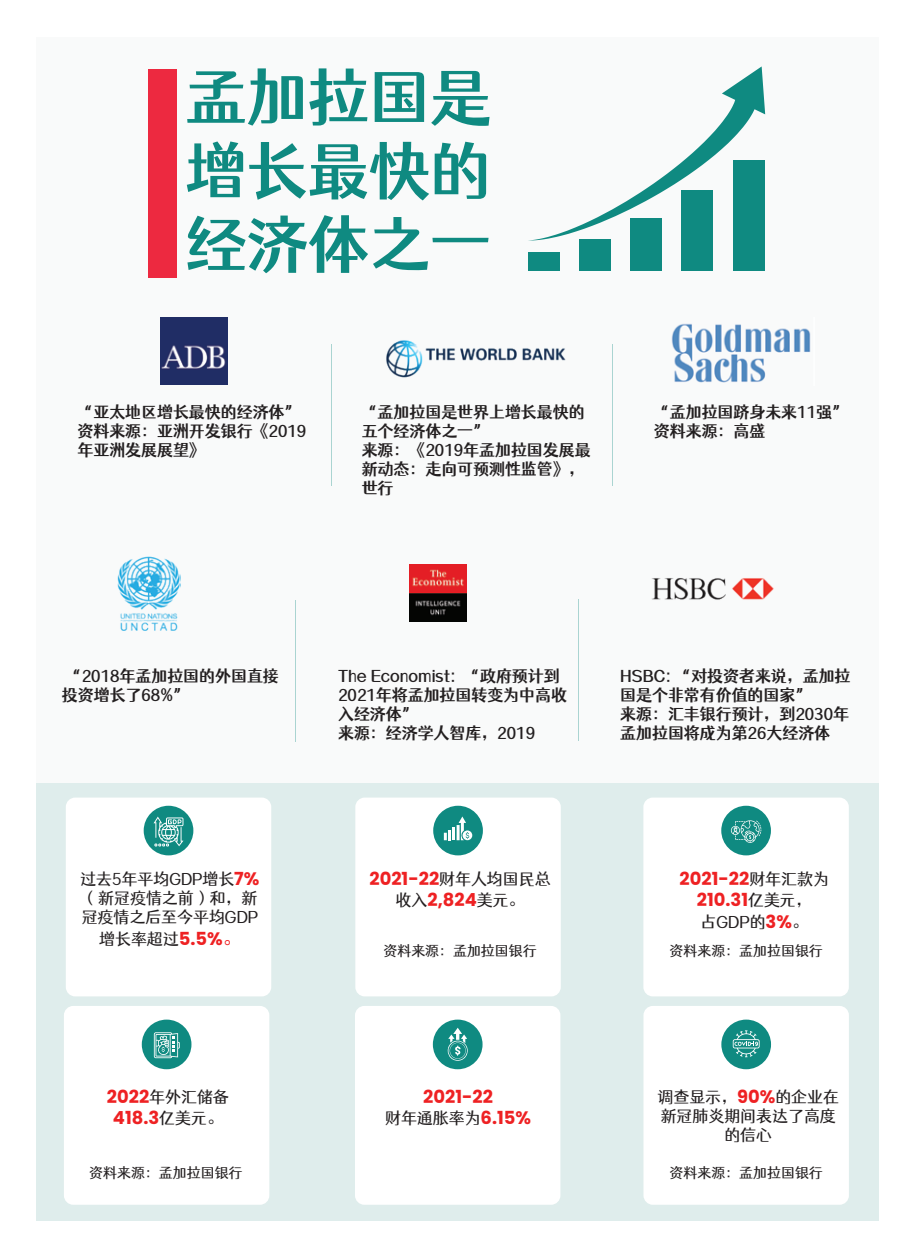
<style>
.page{position:relative;width:915px;height:1257px;background:#fff}
.page>*{position:absolute;margin:0;border:0;box-sizing:border-box;transform-origin:0 0}
.t1{font:61.4px/73.6px "Tsanger Yu Yang T W04";color:#0f8a81;text-align:justify}
.t2{font:700 18px/21.6px "Poppins";color:#ee2123;text-align:center}
.t3{font:16px/19.2px "Tsanger Yu Yang T W04";color:#231f20}
.t4{font:16px/19.2px "Tsanger Yu Yang T W03";color:#231f20}
.t5{font:14px "Tsanger Yu Yang T W03";color:#231f20}
.s1{font-family:"Poppins";font-weight:700;font-size:18px;color:#ee2123}
.s2{font-size:18px;color:#ee2123}
.s3{font-family:"Tsanger Yu Yang T W03";font-weight:400;font-size:16px;color:#231f20}
</style>
<div class="page">
<div style="left:36px;top:37px;width:842px;height:1183px;background:#f9fafa"></div>
<div style="left:36px;top:783px;width:842px;height:437px;background:#dfedec"></div>
<div style="left:148px;top:69px;width:28px;height:209px;background:#ed2940"></div>
<svg style="left:528px;top:66px;width:237px;height:175px"></svg>
<div style="left:527px;top:252px;width:32px;height:19px;background:#0f8a81"></div>
<div style="left:579px;top:239px;width:31px;height:32px;background:#0f8a81"></div>
<div style="left:630px;top:218px;width:32px;height:53px;background:#0f8a81"></div>
<div style="left:681px;top:190px;width:32px;height:81px;background:#0f8a81"></div>
<div style="left:732px;top:160px;width:32px;height:111px;background:#0f8a81"></div>
<hr style="left:331px;top:345px;width:1px;height:141px;background:#0f8a81">
<hr style="left:611px;top:345px;width:1px;height:141px;background:#0f8a81">
<img style="left:161px;top:317px;width:67px;height:68px">
<img style="left:386px;top:340px;width:180px;height:38px">
<img style="left:671px;top:323px;width:140px;height:60px">
<div style="left:643px;top:1006px;width:205px;height:199px;background:#fff;border-radius:9px"></div>
<div style="left:721px;top:1019px;width:50px;height:50px;background:#0f8a81;border-radius:50%"></div>
<svg style="left:732px;top:1030px;width:27px;height:27px"></svg>
<div style="left:64px;top:1006px;width:205px;height:199px;background:#fff;border-radius:9px"></div>
<div style="left:142px;top:1019px;width:49px;height:50px;background:#0f8a81;border-radius:50%"></div>
<svg style="left:154px;top:1032px;width:26px;height:26px"></svg>
<div style="left:355px;top:1006px;width:205px;height:199px;background:#fff;border-radius:9px"></div>
<div style="left:433px;top:1019px;width:49px;height:50px;background:#0f8a81;border-radius:50%"></div>
<svg style="left:447px;top:1028px;width:20px;height:33px"></svg>
<div style="left:355px;top:797px;width:205px;height:199px;background:#fff;border-radius:9px"></div>
<div style="left:433px;top:806px;width:50px;height:49px;background:#0f8a81;border-radius:50%"></div>
<svg style="left:444px;top:816px;width:28px;height:24px"></svg>
<div style="left:643px;top:797px;width:205px;height:199px;background:#fff;border-radius:9px"></div>
<div style="left:721px;top:806px;width:49px;height:49px;background:#0f8a81;border-radius:50%"></div>
<svg style="left:730px;top:820px;width:31px;height:23px"></svg>
<div style="left:66px;top:797px;width:205px;height:199px;background:#fff;border-radius:9px"></div>
<div style="left:144px;top:806px;width:49px;height:49px;background:#0f8a81;border-radius:50%"></div>
<svg style="left:153px;top:816px;width:30px;height:30px"></svg>
<hr style="left:295px;top:601px;width:1px;height:141px;background:#0f8a81">
<hr style="left:578px;top:600px;width:1px;height:141px;background:#0f8a81">
<img style="left:117px;top:556px;width:64px;height:75px">
<img style="left:409px;top:565px;width:57px;height:57px">
<img style="left:651px;top:578px;width:123px;height:22px">
<h1 class="t1" style="left:186px;top:63px;width:307px">孟加拉国是增长最快的经济体之一</h1>
<p class="t3" style="left:77px;top:402px;width:230px">“亚太地区增长最快的经济体”资料来源：亚洲开发银行《2019年亚洲发展展望》</p>
<p class="t3" style="left:362px;top:402px;width:230px">“孟加拉国是世界上增长最快的五个经济体之一”<br>来源：《2019年孟加拉国发展最新动态：走向可预测性监管》，世行</p>
<p class="t3" style="left:653px;top:402px;width:195px">“孟加拉国跻身未来11强”资料来源：高盛</p>
<p class="t3" style="left:62px;top:666px;width:218px">“2018年孟加拉国的外国直接投资增长了68%”</p>
<p class="t4" style="left:80px;top:870px;width:181px">过去5年平均GDP增长<span class="s1">7%</span>（新冠疫情之前）和，新冠疫情之后至今平均GDP</p>
<p class="t4" style="left:99px;top:930px;width:143px">增长率超过<span class="s1">5.5%</span><span class="s2">。</span></p>
<p class="t4" style="left:107px;top:1088px;width:123px"><span class="s1">2022</span>年外汇储备</p>
<p class="t2" style="left:113px;top:1107px;width:111px">418.3<span class="s3">亿美元。</span></p>
<p class="t3" style="left:338px;top:666px;width:230px">The Economist: “政府预计到<br>2021年将孟加拉国转变为中高收入经济体”<br>来源：经济学人智库，2019</p>
<p class="t3" style="left:620px;top:666px;width:232px">HSBC: “对投资者来说，孟加拉国是个非常有价值的国家”<br>来源：汇丰银行预计，到2030年孟加拉国将成为第26大经济体</p>
<p class="t2" style="left:369px;top:868px;width:183px">2021-22<span class="s3">财年人均国民总</span></p>
<p class="t4" style="left:395px;top:891px;width:130px">收入<span class="s1">2,824</span>美元。</p>
<p class="t2" style="left:679px;top:868px;width:151px">2021-22<span class="s3">财年汇款为<br></span>210.31<span class="s3">亿美元，</span></p>
<p class="t4" style="left:700px;top:913px;width:109px">占GDP的<span class="s1">3%</span>。</p>
<p class="t5" style="left:383px;top:943px;width:155px">资料来源：孟加拉国银行</p>
<p class="t5" style="left:669px;top:943px;width:155px">资料来源：孟加拉国银行</p>
<p class="t2" style="left:423px;top:1086px;width:71px">2021-22</p>
<p class="t4" style="left:385px;top:1109px;width:147px">财年通胀率为<span class="s1">6.15%</span></p>
<p class="t4" style="left:657px;top:1088px;width:183px;text-align:center">调查显示，<span class="s1">90%</span>的企业在新冠肺炎期间表达了高度的信心</p>
<p class="t5" style="left:89px;top:1165px;width:155px">资料来源：孟加拉国银行</p>
<p class="t5" style="left:669px;top:1165px;width:155px">资料来源：孟加拉国银行</p>
</div>
